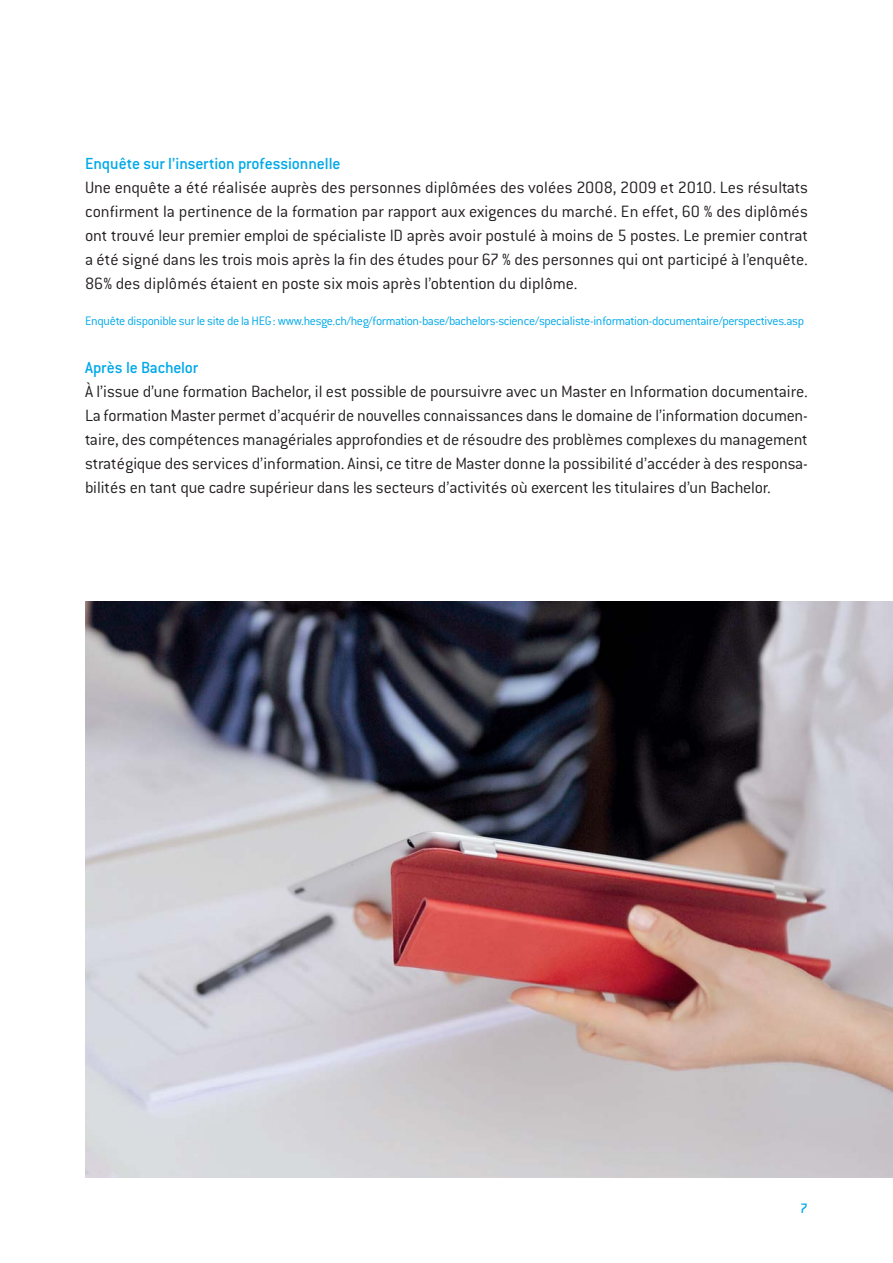
<style>
.page{position:relative;width:893px;height:1263px;background:#fff}
.page>*{position:absolute;margin:0;border:0;box-sizing:border-box;transform-origin:0 0}
.t1{font:300 18px/24px "Conduit ITC";letter-spacing:-.005em;color:#231f20;text-align:justify}
.t2{font:500 17.7px "Conduit ITC";letter-spacing:-.01em;color:#00a9e9}
.t3{font:500 15px "Conduit ITC";color:#00a9e9}
.t4{font:300 13.5px "Conduit ITC";letter-spacing:-.03em;color:#00a9e9}
</style>
<div class="page">
<img style="left:85px;top:601px;width:808px;height:577px">
<p class="t2" style="left:85px;top:156px;width:257px">Enquête sur l’insertion professionnelle</p>
<p class="t1" style="left:85px;top:177px;width:724px">Une enquête a été réalisée auprès des personnes diplômées des volées 2008, 2009 et 2010. Les résultats confirment la pertinence de la formation par rapport aux exigences du marché. En effet, 60 % des diplômés ont trouvé leur premier emploi de spécialiste ID après avoir postulé à moins de 5 postes. Le premier contrat a été signé dans les trois mois après la fin des études pour 67 % des personnes qui ont participé à l’enquête.<br>86% des diplômés étaient en poste six mois après l’obtention du diplôme.</p>
<p class="t4" style="left:85px;top:315px;width:720px">Enquête disponible sur le site de la HEG : www.hesge.ch/heg/formation-base/bachelors-science/specialiste-information-documentaire/perspectives.asp</p>
<p class="t2" style="left:85px;top:360px;width:115px">Après le Bachelor</p>
<p class="t1" style="left:85px;top:381px;width:724px">À l’issue d’une formation Bachelor, il est possible de poursuivre avec un Master en Information documentaire.<br>La formation Master permet d’acquérir de nouvelles connaissances dans le domaine de l’information documen&shy;taire, des compétences managériales approfondies et de résoudre des problèmes complexes du management stratégique des services d’information. Ainsi, ce titre de Master donne la possibilité d’accéder à des responsa&shy;bilités en tant que cadre supérieur dans les secteurs d’activités où exercent les titulaires d’un Bachelor.</p>
<p class="t3" style="left:800px;top:1202px;width:9px">7</p>
</div>
